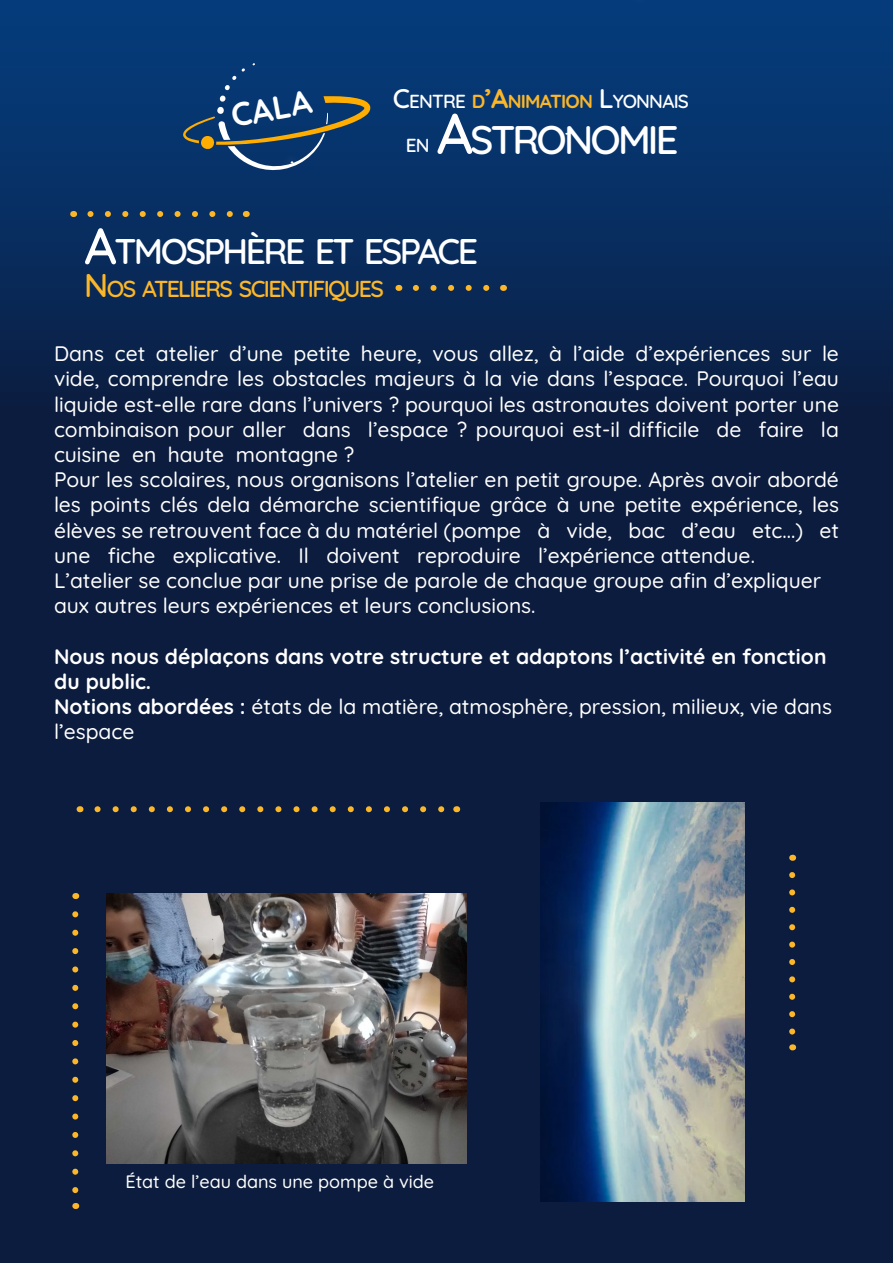
<style>
.page{position:relative;width:893px;height:1263px;background:#0c1c3e}
.page>*{position:absolute;margin:0;border:0;box-sizing:border-box;transform-origin:0 0}
.t1{font:600 39.9px "Quicksand";letter-spacing:-.07em;color:#fff}
.t2{font:600 35.7px "Quicksand";letter-spacing:-.07em;color:#fff}
.t3{font:700 33px "Quicksand";color:#fff}
.t4{font:600 23.1px "Quicksand";letter-spacing:-.07em;color:#fcb728}
.t5{font:500 21px/25.2px "Quicksand";color:#fff;text-align:justify}
.t6{font:700 21px/25.2px "Quicksand";color:#fff}
.t7{font:600 18.9px "Quicksand";letter-spacing:-.045em;color:#fff}
.t8{font:500 18px "Quicksand";color:#fff}
.s1{font-size:27px}
.s2{font-weight:700;color:#fcb728}
.s3{font-weight:700;font-size:27px;color:#fcb728}
.s4{font-size:57px}
.s5{font-size:51px}
.s6{font-size:33px}
.s7{font-weight:700}
</style>
<div class="page">
<svg style="left:0;top:0;width:893px;height:362px;background:#073064"></svg>
<div style="left:557px;top:124px;width:20px;height:19px;background:#07356e"></div>
<div style="left:564px;top:130px;width:7px;height:6px;background:#fff;opacity:.75"></div>
<div style="left:630px;top:0;width:20px;height:6px;background:#053b7a"></div>
<div style="left:282px;top:153px;width:20px;height:19px;background:#073269"></div>
<svg style="left:183px;top:63px;width:188px;height:108px;background:#1d436d"></svg>
<svg style="left:97px;top:806px;width:348px;height:6px"></svg>
<svg style="left:789px;top:875px;width:6px;height:175px"></svg>
<svg style="left:72px;top:914px;width:6px;height:280px"></svg>
<svg style="left:90px;top:211px;width:147px;height:6px"></svg>
<svg style="left:416px;top:285px;width:78px;height:6px"></svg>
<img style="left:106px;top:893px;width:360px;height:270px">
<img style="left:540px;top:802px;width:204px;height:400px">
<h3 class="t3" style="left:227px;top:90px;width:83px;rotate:-10deg">CALA</h3>
<p class="t7" style="left:393px;top:86px;width:298px"><span class="s1">C</span>ENTRE <span class="s2">D</span><span class="s3">’A</span><span class="s2">NIMATION</span> <span class="s1">L</span>YONNAIS</p>
<p class="t7" style="left:406px;top:131px;width:25px">EN</p>
<p class="t1" style="left:437px;top:109px;width:243px"><span class="s4">A</span>STRONOMIE</p>
<p class="t2" style="left:84px;top:224px;width:395px"><span class="s5">A</span>TMOSPHÈRE ET ESPACE</p>
<p class="t4" style="left:84px;top:271px;width:301px"><span class="s6">N</span> OS ATELIERS SCIENTIFIQUES</p>
<p class="t5" style="left:54px;top:339px;width:786px">Dans cet atelier d’une petite heure, vous allez, à l’aide d’expériences sur le vide, comprendre les obstacles majeurs à la vie dans l’espace. Pourquoi l’eau liquide est-elle rare dans l’univers ? pourquoi les astronautes doivent porter une combinaison pour aller dans l’espace ? pourquoi est-il difficile de faire la cuisine en haute montagne ?</p>
<p class="t5" style="left:54px;top:465px;width:786px">Pour les scolaires, nous organisons l’atelier en petit groupe. Après avoir abordé les points clés dela démarche scientifique grâce à une petite expérience, les élèves se retrouvent face à du matériel (pompe à vide, bac d’eau etc...) et une fiche explicative. Il doivent reproduire l’expérience attendue.</p>
<p class="t5" style="left:54px;top:566px;width:769px">L’atelier se conclue par une prise de parole de chaque groupe afin d’expliquer aux autres leurs expériences et leurs conclusions.</p>
<p class="t6" style="left:54px;top:641px;width:774px">Nous nous déplaçons dans votre structure et adaptons l’activité en fonction du public.</p>
<p class="t5" style="left:54px;top:692px;width:780px"><span class="s7">Notions abordées :</span> états de la matière, atmosphère, pression, milieux, vie dans l’espace</p>
<p class="t8" style="left:125px;top:1167px;width:310px">État de l’eau dans une pompe à vide</p>
</div>
